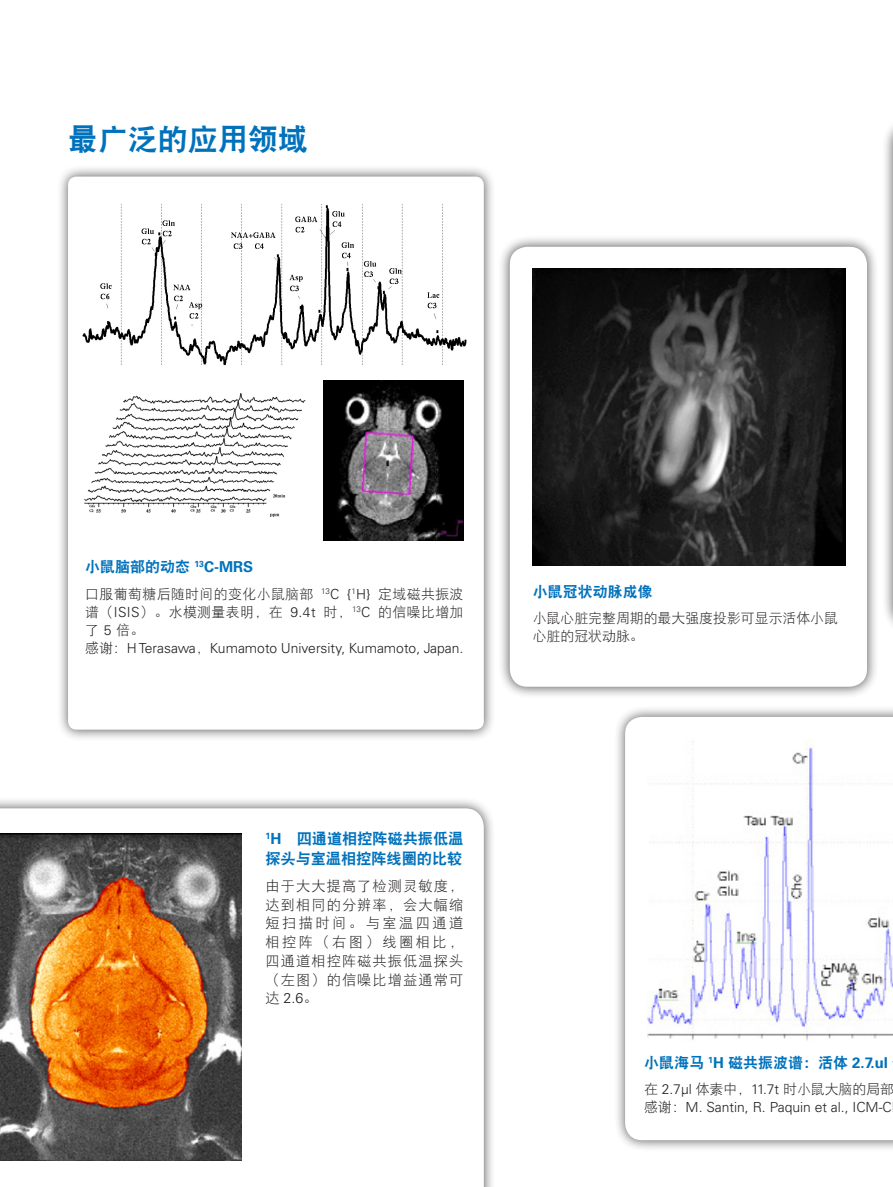
<style>
.page{position:relative;width:893px;height:1187px;background:#fff}
.page>*{position:absolute;margin:0;border:0;box-sizing:border-box;transform-origin:0 0}
.brochure_title-headl{font:30px "DF Hei W9";color:#0072bc}
.brochure_title-headl-2{font:15.3px/19.5px "DF Hei W9";letter-spacing:-.01em;color:#0072bc}
.brochure_title-headl-3{font:15px "DF Hei W9";color:#0072bc}
.brochure_body{font:14.25px/18.8px "DF Hei W3";letter-spacing:.075em;color:#231f20;text-align:justify}
.brochure_body-2{font:300 13.8px/18px "Univers LT Std";color:#231f20}
.brochure_body-3{font:13.8px/18px "DF Hei W3";letter-spacing:.03em;color:#231f20;text-align:justify}
.brochure_body-4{font:13.8px/18px "DF Hei W3";color:#231f20}
.s1{font-family:"Univers LT Std";font-weight:700}
.s2{font-family:"Univers LT Std";font-weight:300}
.s3{font-family:"DF Hei W3";font-weight:400}
</style>
<div class="page">
<div style="left:0;top:796px;width:496px;height:390px;background:#231f20;opacity:.75"></div>
<svg style="left:0;top:808px;width:484px;height:378px"></svg>
<div style="left:881px;top:116px;width:12px;height:518px;background:#231f20;opacity:.75"></div>
<svg style="left:892px;top:128px;width:1px;height:495px"></svg>
<div style="left:613px;top:705px;width:280px;height:446px;background:#231f20;opacity:.75"></div>
<svg style="left:625px;top:716px;width:268px;height:424px"></svg>
<div style="left:56px;top:165px;width:439px;height:576px;background:#231f20;opacity:.75"></div>
<div style="left:68px;top:176px;width:416px;height:553px;background:#fff;border-radius:9px"></div>
<img style="left:82px;top:204px;width:385px;height:161px">
<img style="left:84px;top:394px;width:222px;height:122px">
<img style="left:323px;top:381px;width:140px;height:159px">
<img style="left:648px;top:738px;width:245px;height:303px">
<img style="left:0;top:833px;width:242px;height:327px">
<div style="left:498px;top:235px;width:380px;height:463px;background:#231f20;opacity:.75"></div>
<div style="left:510px;top:247px;width:357px;height:439px;background:#fff;border-radius:18px"></div>
<img style="left:532px;top:268px;width:314px;height:297px">
<p class="brochure_title-headl" style="left:68px;top:124px;width:241px">最广泛的应用领域</p>
<p class="brochure_title-headl-3" style="left:85px;top:559px;width:169px">小鼠脑部的动态 <sup>13</sup><span class="s1">C-MRS</span></p>
<p class="brochure_body-3" style="left:85px;top:584px;width:380px">口服葡萄糖后随时间的变化小鼠脑部 <sup>13</sup><span class="s2">C {</span><sup>1</sup><span class="s2">H}</span> 定域磁共振波谱（<span class="s2">ISIS</span>）。水模测量表明，在 <span class="s2">9.4t</span> 时，<sup>13</sup><span class="s2">C</span> 的信噪比增加了 <span class="s2">5</span> 倍。</p>
<p class="brochure_body-2" style="left:85px;top:638px;width:380px"><span class="s3">感谢：</span>H Terasawa<span class="s3">，</span>Kumamoto University, Kumamoto, Japan.</p>
<p class="brochure_title-headl-3" style="left:533px;top:584px;width:121px">小鼠冠状动脉成像</p>
<p class="brochure_body-4" style="left:533px;top:609px;width:307px">小鼠心脏完整周期的最大强度投影可显示活体小鼠心脏的冠状动脉。</p>
<p class="brochure_title-headl-2" style="left:265px;top:828px;width:200px"><sup>1</sup><span class="s1">H</span> 四通道相控阵磁共振低温探头与室温相控阵线圈的比较</p>
<p class="brochure_body" style="left:265px;top:876px;width:200px">由于大大提高了检测灵敏度，达到相同的分辨率，会大幅缩短扫描时间。与室温四通道相控阵（右图）线圈相比，四通道相控阵磁共振低温探头（左图）的信噪比增益通常可达 <span class="s2">2.6</span>。</p>
<p class="brochure_title-headl-3" style="left:644px;top:1054px;width:246px">小鼠海马 <sup>1</sup><span class="s1">H</span> 磁共振波谱：活体 <span class="s1">2.7.ul</span></p>
<p class="brochure_body-2" style="left:644px;top:1080px;width:252px"><span class="s3">在</span> 2.7μl <span class="s3">体素中，</span>11.7t <span class="s3">时小鼠大脑的局部感谢：</span>M. Santin, R. Paquin et al., ICM-C</p>
</div>
